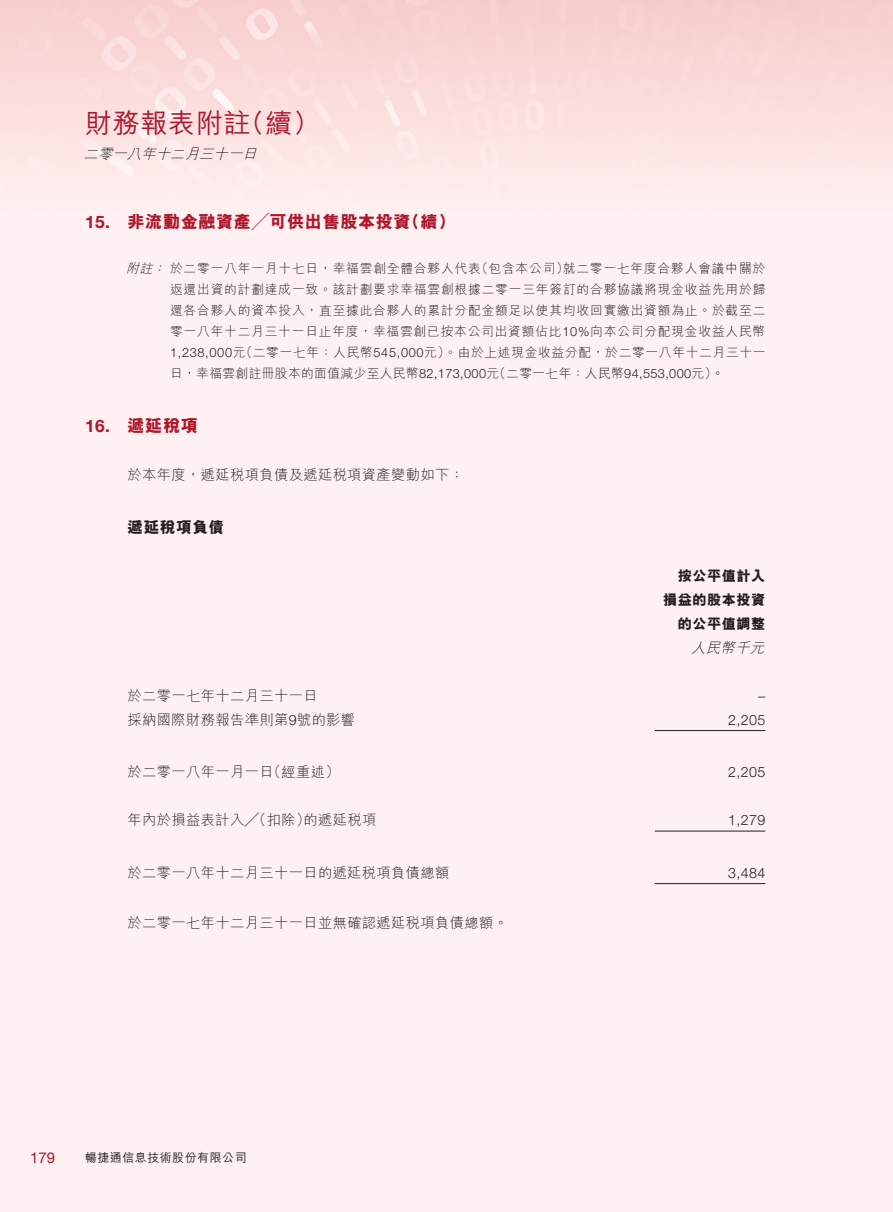
<style>
.page{position:relative;width:893px;height:1212px;background:#fff1f1}
.page>*{position:absolute;margin:0;border:0;box-sizing:border-box;transform-origin:0 0}
.t1{font:500 27px "M Hei HK";letter-spacing:.03em;color:#ae172b}
.t2{font:800 17.25px "M Hei HK";letter-spacing:.03em;color:#ae172b}
.t3{font:700 17.25px "Helvetica Neue LT Std";color:#ae172b}
.t4{font:800 15.75px "M Hei HK";letter-spacing:.03em;color:#231f20}
.t5{font:15px "Helvetica Neue LT Std";color:#ae172b}
.t6{font:300 14.25px "M Hei HK";letter-spacing:.03em;color:#231f20}
.t7{font:300 14.25px "Helvetica Neue LT Std";letter-spacing:.03em;color:#231f20}
.t8{font:800 14.25px/24px "M Hei HK";letter-spacing:.03em;color:#231f20;text-align:right}
.t9{font:italic 300 14.25px "M Hei HK";color:#231f20}
.t10{font:300 12.75px/21px "M Hei HK";letter-spacing:.055em;color:#231f20;text-align:justify}
.t11{font:italic 300 12.75px "M Hei HK";color:#231f20}
.t12{font:500 12px "M Hei HK";letter-spacing:.04em;color:#231f20}
.s1{font-style:italic}
.s2{font-family:"Helvetica Neue LT Std"}
</style>
<div class="page">
<hr style="left:655px;top:730px;width:110px;height:1px;background:#231f20">
<hr style="left:655px;top:831px;width:110px;height:1px;background:#231f20">
<hr style="left:655px;top:883px;width:110px;height:1px;background:#231f20">
<h1 class="t1" style="left:85px;top:103px;width:167px">財務報表附註</h1>
<h1 class="t1" style="left:237px;top:103px;width:84px">（續(</h1>
<p class="t9" style="left:84px;top:147px;width:178px">二零一八年十二月三十一日</p>
<h2 class="t3" style="left:85px;top:211px;width:26px">15.</h2>
<h2 class="t3" style="left:85px;top:415px;width:26px">16.</h2>
<h2 class="t2" style="left:128px;top:213px;width:285px">非流動金融資產╱可供出售股本投資</h2>
<h2 class="t2" style="left:403px;top:213px;width:54px">（續(</h2>
<p class="t10" style="left:152px;top:258px;width:330px"><span class="s1">：</span>於二零一八年一月十七日，幸福雲創全體合夥人代表</p>
<p class="t10" style="left:475px;top:258px;width:95px">（包含本公司）</p>
<p class="t11" style="left:126px;top:262px;width:31px">附註</p>
<p class="t10" style="left:563px;top:258px;width:204px">就二零一七年度合夥人會議中關於</p>
<p class="t10" style="left:170px;top:279px;width:597px">返還出資的計劃達成一致。該計劃要求幸福雲創根據二零一三年簽訂的合夥協議將現金收益先用於歸還各合夥人的資本投入，直至據此合夥人的累計分配金額足以使其均收回實繳出資額為止。於截至二零一八年十二月三十一日止年度，幸福雲創已按本公司出資額佔比<span class="s2">10%</span>向本公司分配現金收益人民幣<span class="s2">1,238,000</span> （元二零一七年：人民幣<span class="s2">545,000</span>元）。由於上述現金收益分配，於二零一八年十二月三十一日，幸福雲創註冊股本的面值減少至人民幣<span class="s2">82,173,000</span> （元二零一七年：人民幣<span class="s2">94,553,000</span>元。(</p>
<h2 class="t2" style="left:128px;top:417px;width:72px">遞延稅項</h2>
<p class="t6" style="left:128px;top:467px;width:338px">於本年度，遞延稅項負債及遞延稅項資產變動如下：</p>
<p class="t4" style="left:128px;top:519px;width:98px">遞延稅項負債</p>
<p class="t8" style="left:663px;top:563px;width:104px">按公平值計入損益的股本投資的公平值調整</p>
<p class="t9" style="left:691px;top:640px;width:78px">人民幣千元</p>
<p class="t6" style="left:128px;top:688px;width:192px">於二零一七年十二月三十一日</p>
<p class="t7" style="left:758px;top:687px;width:9px">–</p>
<p class="t6" style="left:128px;top:712px;width:229px">採納國際財務報告準則第<span class="s2">9</span>號的影響</p>
<p class="t7" style="left:728px;top:711px;width:39px">2,205</p>
<p class="t6" style="left:267px;top:764px;width:74px">（經重述(</p>
<p class="t6" style="left:128px;top:764px;width:148px">於二零一八年一月一日</p>
<p class="t7" style="left:728px;top:763px;width:39px">2,205</p>
<p class="t6" style="left:128px;top:812px;width:184px">年內於損益表計入╱（扣除）</p>
<p class="t6" style="left:304px;top:812px;width:74px">的遞延稅項</p>
<p class="t7" style="left:728px;top:811px;width:39px">1,279</p>
<p class="t6" style="left:128px;top:865px;width:323px">於二零一八年十二月三十一日的遞延稅項負債總額</p>
<p class="t6" style="left:128px;top:916px;width:382px">於二零一七年十二月三十一日並無確認遞延稅項負債總額。</p>
<p class="t7" style="left:728px;top:864px;width:39px">3,484</p>
<p class="t5" style="left:30px;top:1149px;width:27px">179</p>
<p class="t12" style="left:85px;top:1149px;width:163px">暢捷通信息技術股份有限公司</p>
</div>
